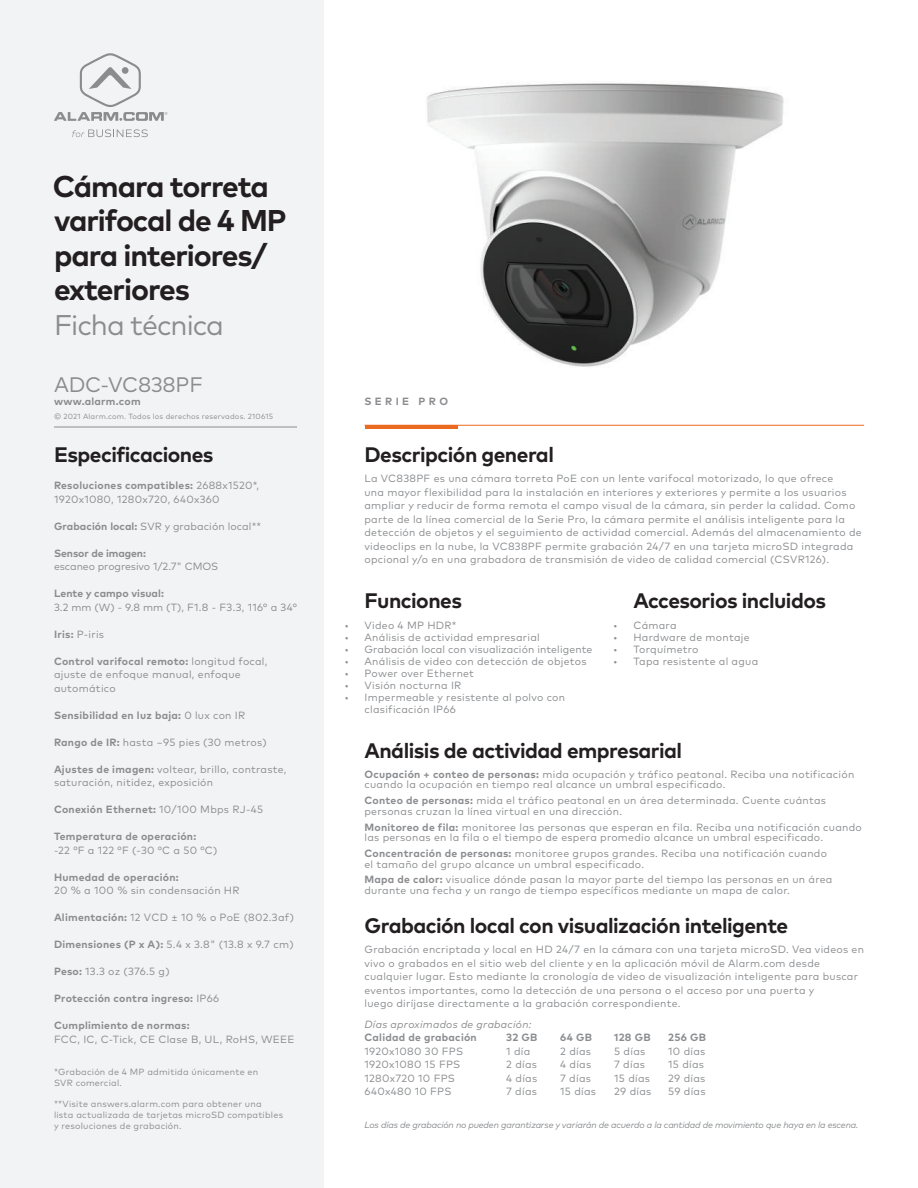
<style>
.page{position:relative;width:918px;height:1188px;background:#fff}
.page>*{position:absolute;margin:0;border:0;box-sizing:border-box;transform-origin:0 0}
.t1{font:700 30px/34.5px "Mark Pro";letter-spacing:-.035em;color:#231f20}
.t2{font:28.5px "Mark Pro";letter-spacing:-.035em;color:#8a8c8f}
.t3{font:700 21px "Mark Pro";letter-spacing:-.025em;color:#231f20}
.t4{font:21px "Mark Pro";letter-spacing:-.01em;color:#8a8c8f}
.t5{font:10.5px/13.5px "Mark Pro";letter-spacing:.025em;color:#8a8c8f}
.t6{font:700 10.5px "Mark Pro";letter-spacing:.025em;color:#8a8c8f}
.t7{font:10.5px "Mark Pro";letter-spacing:-.005em;color:#8a8c8f}
.t8{font:italic 10.5px "Mark Pro";letter-spacing:.025em;color:#8a8c8f}
.t9{font:700 10.5px "Mark Pro";letter-spacing:.005em;color:#8a8c8f}
.t10{font:700 10.5px "Mark Pro";letter-spacing:-.005em;color:#8a8c8f}
.t11{font:700 10.5px "Mark Pro";letter-spacing:.32em;color:#8a8c8f}
.t12{font:9px/10.8px "Mark Pro";letter-spacing:.025em;color:#8a8c8f}
.t13{font:italic 9px "Mark Pro";letter-spacing:-.015em;color:#8a8c8f}
.t14{font:7.5px "Mark Pro";letter-spacing:.025em;color:#8a8c8f}
.s1{font-weight:700}
.s2{font-weight:400}
</style>
<div class="page">
<div style="left:0;top:0;width:324px;height:1188px;background:#f2f3f4"></div>
<hr style="left:365px;top:425px;width:499px;height:1px;background:#ec6a20">
<hr style="left:54px;top:427px;width:243px;height:1px;background:#8a8c8f">
<hr style="left:365px;top:426px;width:93px;height:3px;background:#ec6a20">
<svg style="left:54px;top:53px;width:113px;height:68px"></svg>
<svg style="left:72px;top:129px;width:76px;height:8px"></svg>
<img style="left:426px;top:83px;width:358px;height:284px">
<h1 class="t1" style="left:53px;top:166px;width:236px">Cámara torreta varifocal de 4 MP para interiores/ exteriores</h1>
<h2 class="t2" style="left:54px;top:303px;width:171px">Ficha técnica</h2>
<h3 class="t4" style="left:54px;top:368px;width:150px">ADC-VC838PF</h3>
<p class="t6" style="left:54px;top:393px;width:88px">www.alarm.com</p>
<p class="t14" style="left:54px;top:410px;width:221px">© 2021 Alarm.com. Todos los derechos reservados. 210615</p>
<h3 class="t3" style="left:54px;top:439px;width:161px">Especificaciones</h3>
<p class="t5" style="left:54px;top:478px;width:207px"><span class="s1">Resoluciones compatibles:</span> 2688x1520*,<br>1920x1080, 1280x720, 640x360</p>
<p class="t5" style="left:54px;top:518px;width:209px"><span class="s1">Grabación local:</span> SVR y grabación local**</p>
<p class="t10" style="left:54px;top:545px;width:94px">Sensor de imagen:</p>
<p class="t7" style="left:54px;top:559px;width:166px">escaneo progresivo 1/2.7" CMOS</p>
<p class="t9" style="left:54px;top:585px;width:111px">Lente y campo visual:</p>
<p class="t5" style="left:54px;top:599px;width:244px">3.2 mm (W) - 9.8 mm (T), F1.8 - F3.3, 116° a 34°</p>
<p class="t5" style="left:54px;top:626px;width:52px"><span class="s1">Iris:</span> P-iris</p>
<p class="t5" style="left:54px;top:653px;width:215px"><span class="s1">Control varifocal remoto:</span> longitud focal, ajuste de enfoque manual, enfoque automático</p>
<p class="t6" style="left:54px;top:707px;width:193px">Sensibilidad en luz baja: <span class="s2">0 lux con IR</span></p>
<p class="t5" style="left:54px;top:734px;width:214px"><span class="s1">Rango de IR:</span> hasta ~95 pies (30 metros)</p>
<p class="t5" style="left:54px;top:761px;width:234px"><span class="s1">Ajustes de imagen:</span> voltear, brillo, contraste, saturación, nitidez, exposición</p>
<p class="t6" style="left:54px;top:801px;width:211px">Conexión Ethernet: <span class="s2">10/100 Mbps RJ-45</span></p>
<p class="t6" style="left:54px;top:828px;width:144px">Temperatura de operación:</p>
<p class="t5" style="left:54px;top:842px;width:165px">-22 °F a 122 °F (-30 °C a 50 °C)</p>
<p class="t6" style="left:54px;top:869px;width:126px">Humedad de operación:</p>
<p class="t5" style="left:54px;top:883px;width:187px">20 % a 100 % sin condensación HR</p>
<p class="t5" style="left:54px;top:910px;width:242px"><span class="s1">Alimentación:</span> 12 VCD ± 10 % o PoE (802.3af)</p>
<p class="t5" style="left:54px;top:937px;width:241px"><span class="s1">Dimensiones (P x A):</span> 5.4 x 3.8" (13.8 x 9.7 cm)</p>
<p class="t5" style="left:54px;top:964px;width:117px"><span class="s1">Peso:</span> 13.3 oz (376.5 g)</p>
<p class="t6" style="left:54px;top:990px;width:167px">Protección contra ingreso: <span class="s2">IP66</span></p>
<p class="t6" style="left:54px;top:1017px;width:137px">Cumplimiento de normas:</p>
<p class="t5" style="left:54px;top:1031px;width:242px">FCC, IC, C-Tick, CE Clase B, UL, RoHS, WEEE</p>
<p class="t12" style="left:54px;top:1066px;width:206px">*Grabación de 4 MP admitida únicamente en<br>SVR comercial.</p>
<p class="t12" style="left:54px;top:1098px;width:231px">**Visite answers.alarm.com para obtener una lista actualizada de tarjetas microSD compatibles y resoluciones de grabación.</p>
<p class="t11" style="left:364px;top:393px;width:85px">SERIE PRO</p>
<h3 class="t3" style="left:364px;top:439px;width:191px">Descripción general</h3>
<p class="t5" style="left:364px;top:471px;width:499px">La VC838PF es una cámara torreta PoE con un lente varifocal motorizado, lo que ofrece<br>una mayor flexibilidad para la instalación en interiores y exteriores y permite a los usuarios ampliar y reducir de forma remota el campo visual de la cámara, sin perder la calidad. Como parte de la línea comercial de la Serie Pro, la cámara permite el análisis inteligente para la detección de objetos y el seguimiento de actividad comercial. Además del almacenamiento de videoclips en la nube, la VC838PF permite grabación 24/7 en una tarjeta microSD integrada opcional y/o en una grabadora de transmisión de video de calidad comercial (CSVR126).</p>
<h3 class="t3" style="left:365px;top:585px;width:99px">Funciones</h3>
<p class="t5" style="left:344px;top:617px;width:114px">• Video 4 MP HDR*</p>
<p class="t5" style="left:344px;top:629px;width:197px">• Análisis de actividad empresarial</p>
<p class="t5" style="left:344px;top:641px;width:250px">• Grabación local con visualización inteligente</p>
<p class="t5" style="left:344px;top:653px;width:244px">• Análisis de video con detección de objetos</p>
<p class="t5" style="left:344px;top:665px;width:131px">• Power over Ethernet</p>
<p class="t5" style="left:344px;top:677px;width:118px">• Visión nocturna IR</p>
<p class="t5" style="left:365px;top:690px;width:202px;line-height:12px;text-indent:-20px">• Impermeable y resistente al polvo con clasificación IP66</p>
<h3 class="t3" style="left:633px;top:585px;width:194px">Accesorios incluidos</h3>
<p class="t5" style="left:613px;top:617px;width:65px">• Cámara</p>
<p class="t5" style="left:613px;top:629px;width:138px">• Hardware de montaje</p>
<p class="t5" style="left:613px;top:641px;width:87px">• Torquímetro</p>
<p class="t5" style="left:613px;top:653px;width:147px">• Tapa resistente al agua</p>
<h3 class="t3" style="left:364px;top:734px;width:319px">Análisis de actividad empresarial</h3>
<p class="t5" style="left:364px;top:768px;width:491px;line-height:10.5px"><span class="s1">Ocupación + conteo de personas:</span> mida ocupación y tráfico peatonal. Reciba una notificación cuando la ocupación en tiempo real alcance un umbral especificado.</p>
<p class="t5" style="left:364px;top:794px;width:463px;line-height:10.5px"><span class="s1">Conteo de personas:</span> mida el tráfico peatonal en un área determinada. Cuente cuántas personas cruzan la línea virtual en una dirección.</p>
<p class="t5" style="left:364px;top:821px;width:499px;line-height:10.5px"><span class="s1">Monitoreo de fila:</span> monitoree las personas que esperan en fila. Reciba una notificación cuando las personas en la fila o el tiempo de espera promedio alcance un umbral especificado.</p>
<p class="t5" style="left:364px;top:847px;width:464px;line-height:10.5px"><span class="s1">Concentración de personas:</span> monitoree grupos grandes. Reciba una notificación cuando el tamaño del grupo alcance un umbral especificado.</p>
<p class="t5" style="left:364px;top:874px;width:470px;line-height:10.5px"><span class="s1">Mapa de calor:</span> visualice dónde pasan la mayor parte del tiempo las personas en un área durante una fecha y un rango de tiempo específicos mediante un mapa de calor.</p>
<h3 class="t3" style="left:364px;top:910px;width:425px">Grabación local con visualización inteligente</h3>
<p class="t5" style="left:364px;top:942px;width:501px">Grabación encriptada y local en HD 24/7 en la cámara con una tarjeta microSD. Vea videos en vivo o grabados en el sitio web del cliente y en la aplicación móvil de Alarm.com desde cualquier lugar. Esto mediante la cronología de video de visualización inteligente para buscar eventos importantes, como la detección de una persona o el acceso por una puerta y<br>luego diríjase directamente a la grabación correspondiente.</p>
<p class="t8" style="left:364px;top:1016px;width:168px">Días aproximados de grabación:</p>
<p class="t6" style="left:364px;top:1030px;width:114px">Calidad de grabación</p>
<p class="t6" style="left:506px;top:1030px;width:33px">32 GB</p>
<p class="t6" style="left:560px;top:1030px;width:33px">64 GB</p>
<p class="t6" style="left:614px;top:1030px;width:38px">128 GB</p>
<p class="t6" style="left:668px;top:1030px;width:39px">256 GB</p>
<p class="t5" style="left:365px;top:1043px;width:100px">1920x1080 30 FPS</p>
<p class="t5" style="left:506px;top:1043px;width:25px">1 día</p>
<p class="t5" style="left:560px;top:1043px;width:32px">2 días</p>
<p class="t5" style="left:614px;top:1043px;width:33px">5 días</p>
<p class="t5" style="left:668px;top:1043px;width:39px">10 días</p>
<p class="t5" style="left:365px;top:1057px;width:97px">1920x1080 15 FPS</p>
<p class="t5" style="left:506px;top:1057px;width:32px">2 días</p>
<p class="t5" style="left:560px;top:1057px;width:33px">4 días</p>
<p class="t5" style="left:614px;top:1057px;width:32px">7 días</p>
<p class="t5" style="left:668px;top:1057px;width:37px">15 días</p>
<p class="t5" style="left:365px;top:1070px;width:92px">1280x720 10 FPS</p>
<p class="t5" style="left:506px;top:1070px;width:33px">4 días</p>
<p class="t5" style="left:560px;top:1070px;width:32px">7 días</p>
<p class="t5" style="left:614px;top:1070px;width:37px">15 días</p>
<p class="t5" style="left:668px;top:1070px;width:39px">29 días</p>
<p class="t5" style="left:365px;top:1084px;width:89px">640x480 10 FPS</p>
<p class="t5" style="left:506px;top:1084px;width:32px">7 días</p>
<p class="t5" style="left:560px;top:1084px;width:37px">15 días</p>
<p class="t5" style="left:614px;top:1084px;width:39px">29 días</p>
<p class="t5" style="left:668px;top:1084px;width:39px">59 días</p>
<p class="t13" style="left:364px;top:1118px;width:495px">Los días de grabación no pueden garantizarse y variarán de acuerdo a la cantidad de movimiento que haya en la escena.</p>
</div>
